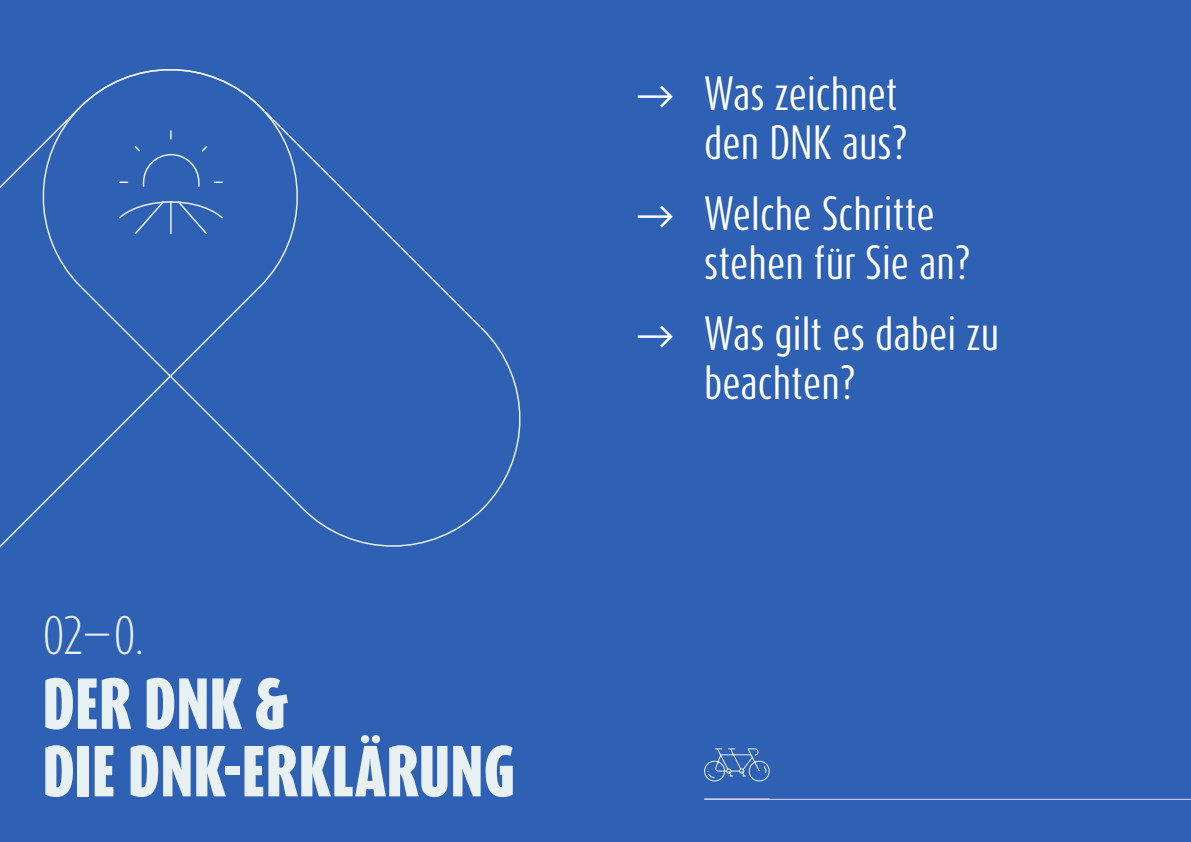
<style>
.page{position:relative;width:1191px;height:842px;background:#2e60b4}
.page>*{position:absolute;margin:0;border:0;box-sizing:border-box;transform-origin:0 0}
.t1{font:900 60px/67.5px "Dax Compact Pro";letter-spacing:.01em;color:#e8f0f2}
.t2{font:300 45px "Dax Compact Pro";color:#e8f0f2}
.t3{font:40px/48.8px "Dax Compact Pro";color:#fff}
.s1{font-family:"Dax Pro"}
</style>
<div class="page">
<svg style="left:310px;top:155px;width:211px;height:392px"></svg>
<svg style="left:0;top:69px;width:310px;height:479px"></svg>
<svg style="left:118px;top:129px;width:106px;height:107px"></svg>
<svg style="left:704px;top:748px;width:66px;height:34px"></svg>
<hr style="left:704px;top:799px;width:487px;height:1px;background:#dddaf3">
<hr style="left:704px;top:798px;width:65px;height:1px;background:#dddaf3">
<p class="t2" style="left:43px;top:606px;width:103px">02—0.</p>
<p class="t1" style="left:43px;top:669px;width:474px">DER DNK &amp;<br>DIE DNK‑ERKLÄRUNG</p>
<p class="t3" style="left:638px;top:70px;width:271px;text-align:right"><span class="s1">→</span> Was zeichnet den DNK aus?</p>
<p class="t3" style="left:704px;top:190px;width:268px;text-indent:-66px"><span class="s1">→</span> Welche Schritte stehen für Sie an?</p>
<p class="t3" style="left:704px;top:310px;width:297px;text-indent:-66px"><span class="s1">→</span> Was gilt es dabei zu beachten?</p>
</div>
